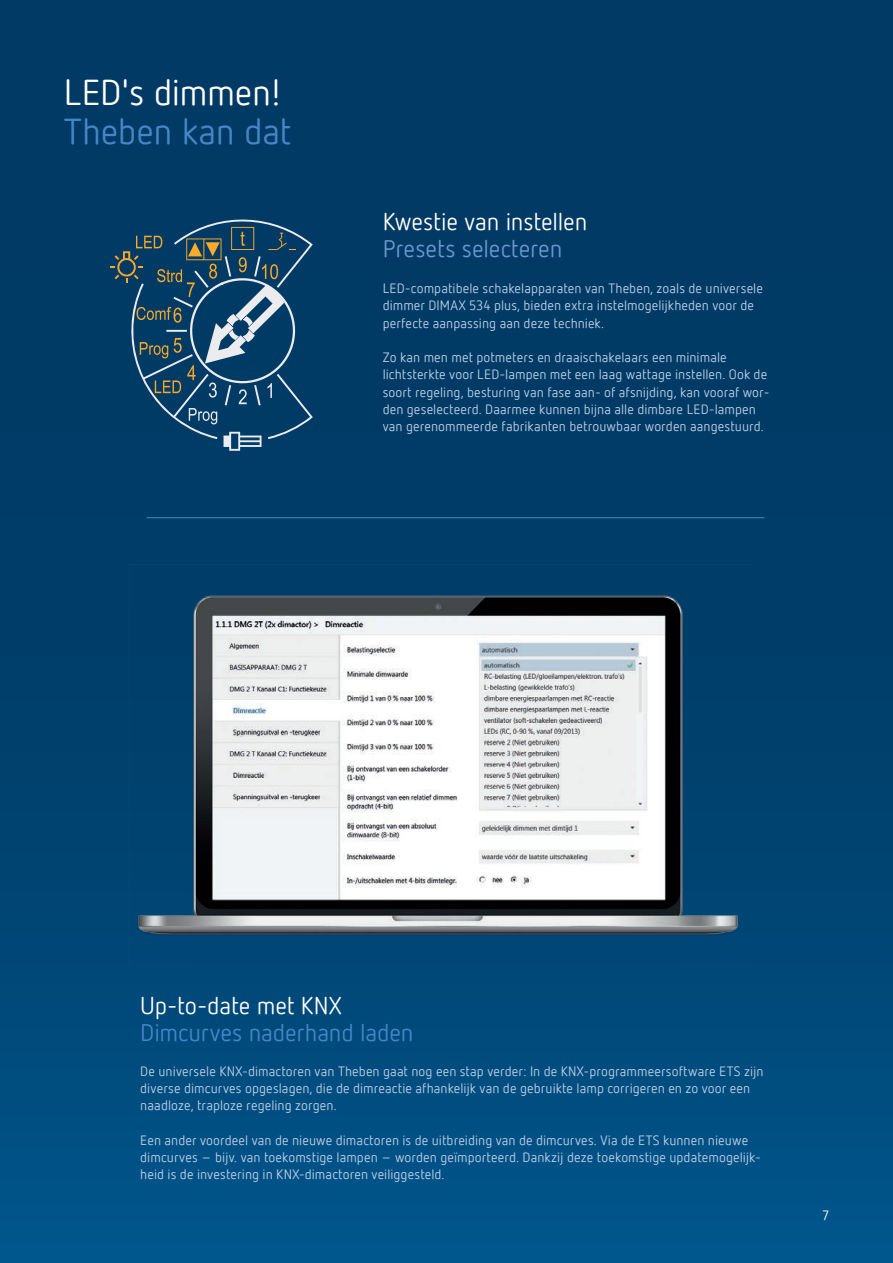
<style>
.page{position:relative;width:893px;height:1263px;background:#fff}
.page>*{position:absolute;margin:0;border:0;box-sizing:border-box;transform-origin:0 0}
.t1{font:36px "Netto Offc Pro";letter-spacing:-.015em;color:#fff}
.t2{font:36px "Netto Offc Pro";letter-spacing:-.01em;color:#4786c6}
.t3{font:24px "Netto Offc Pro";letter-spacing:-.005em;color:#fff}
.t4{font:24px "Netto Offc Pro";letter-spacing:-.005em;color:#4786c6}
.t5{font:24px "Netto Offc Pro";color:#6c97cf}
.t6{font:13.5px/17.2px "Netto Offc Pro";letter-spacing:.005em;color:#c2d0ea}
.t7{font:13.5px "Netto Offc Pro";color:#fff}
</style>
<div class="page">
<div style="left:0;top:0;width:893px;height:1263px;background:linear-gradient(to bottom,#00345d,#004f82)"></div>
<svg style="left:116px;top:210px;width:197px;height:241px;background:#0f466e"></svg>
<svg style="left:111px;top:227px;width:190px;height:166px;background:#265371"></svg>
<img style="left:129px;top:565px;width:621px;height:400px">
<hr style="left:147px;top:517px;width:617px;height:1px;background:#4786c6">
<h1 class="t1" style="left:64px;top:69px;width:221px">LED's dimmen!</h1>
<h1 class="t2" style="left:64px;top:108px;width:229px">Theben kan dat</h1>
<h2 class="t3" style="left:383px;top:206px;width:206px">Kwestie van instellen</h2>
<h2 class="t5" style="left:383px;top:233px;width:181px">Presets selecteren</h2>
<p class="t6" style="left:383px;top:279px;width:382px">LED-compatibele schakelapparaten van Theben, zoals de universele dimmer DIMAX 534 plus, bieden extra instelmogelijkheden voor de perfecte aanpassing aan deze techniek.</p>
<p class="t6" style="left:383px;top:348px;width:388px">Zo kan men met potmeters en draaischakelaars een minimale lichtsterkte voor LED-lampen met een laag wattage instellen. Ook de soort regeling, besturing van fase aan- of afsnijding, kan vooraf wor&shy;den geselecteerd. Daarmee kunnen bijna alle dimbare LED-lampen van gerenommeerde fabrikanten betrouwbaar worden aangestuurd.</p>
<h2 class="t3" style="left:140px;top:990px;width:203px">Up-to-date met KNX</h2>
<h2 class="t4" style="left:140px;top:1017px;width:275px">Dimcurves naderhand laden</h2>
<p class="t6" style="left:140px;top:1062px;width:625px">De universele KNX-dimactoren van Theben gaat nog een stap verder: In de KNX-programmeersoftware ETS zijn diverse dimcurves opgeslagen, die de dimreactie afhankelijk van de gebruikte lamp corrigeren en zo voor een naadloze, traploze regeling zorgen.</p>
<p class="t6" style="left:140px;top:1131px;width:622px">Een ander voordeel van de nieuwe dimactoren is de uitbreiding van de dimcurves. Via de ETS kunnen nieuwe dimcurves – bijv. van toekomstige lampen – worden geïmporteerd. Dankzij deze toekomstige updatemogelijk&shy;heid is de investering in KNX-dimactoren veiliggesteld.</p>
<p class="t7" style="left:822px;top:1207px;width:9px">7</p>
</div>
